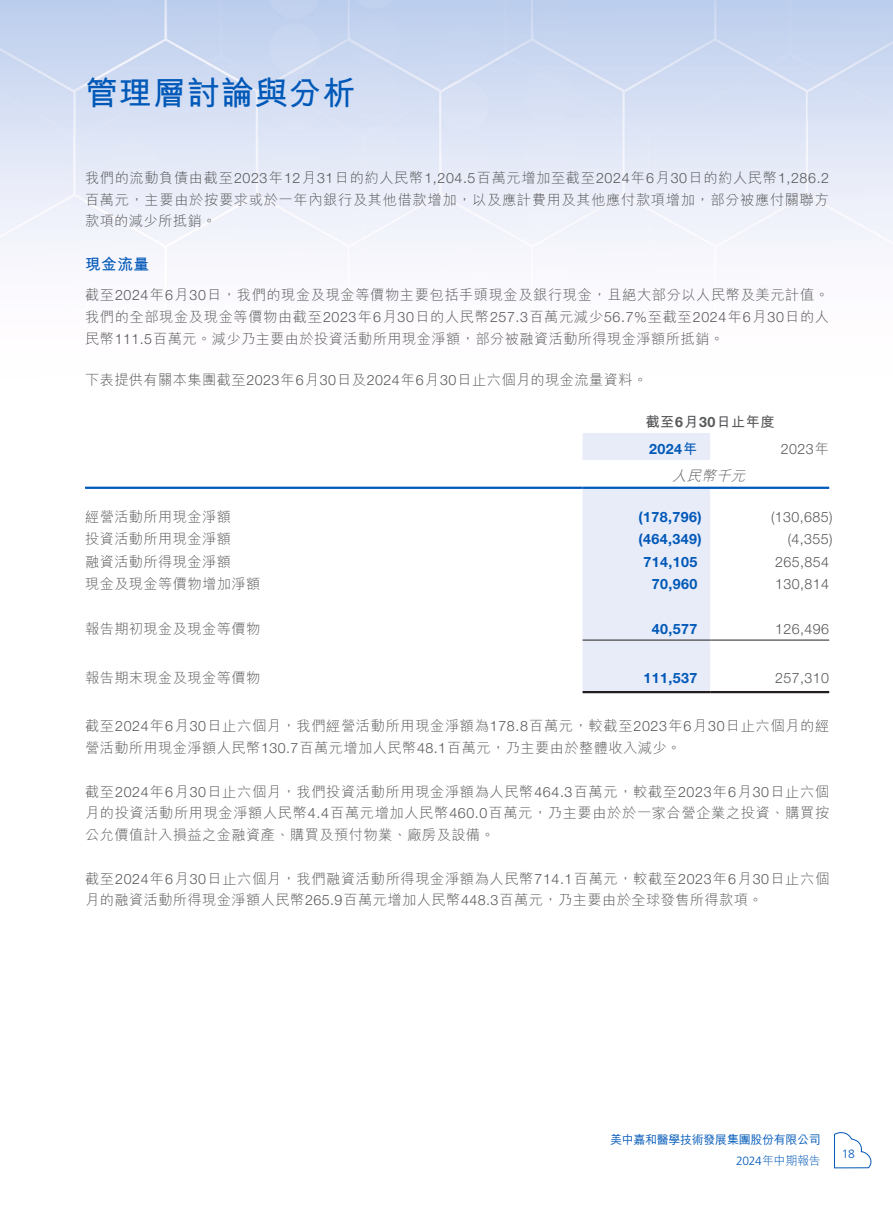
<style>
.page{position:relative;width:893px;height:1212px;background:#fff}
.page>*{position:absolute;margin:0;border:0;box-sizing:border-box;transform-origin:0 0}
.t1{font:700 33px "M Hei HK";letter-spacing:.03em;color:#0058b8}
.t2{font:700 15.75px "M Hei HK";color:#0058b8}
.t3{font:300 14.25px/21.8px "M Hei HK";letter-spacing:.03em;color:#57585a;text-align:justify}
.t4{font:300 14.25px "Helvetica Neue LT Std";letter-spacing:.03em;color:#57585a}
.t5{font:700 14.25px "Helvetica Neue LT Std";letter-spacing:.03em;color:#0058b8}
.t6{font:700 14.25px "M Hei HK";letter-spacing:.03em;color:#57585a}
.t7{font:italic 300 14.25px "M Hei HK";color:#57585a}
.t8{font:500 12px "M Hei HK";letter-spacing:-.025em;color:#0058b8}
.t9{font:300 12px "M Hei HK";letter-spacing:-.025em;color:#0058b8}
.t10{font:300 12px "Frutiger LT Std";color:#0058b8}
.s1{font-family:"Helvetica Neue LT Std"}
.s2{font-family:"M Hei HK"}
.s3{font-family:"Frutiger LT Std"}
</style>
<div class="page">
<img style="left:0;top:0;width:893px;height:1169px">
<svg style="left:834px;top:1132px;width:38px;height:36px"></svg>
<svg style="left:583px;top:433px;width:127px;height:258px;background:#e9edf8"></svg>
<hr style="left:85px;top:487px;width:498px;height:2px;background:#0058b8">
<hr style="left:583px;top:487px;width:246px;height:2px;background:#0058b8">
<hr style="left:583px;top:640px;width:127px;height:1px;background:#231f20">
<hr style="left:710px;top:640px;width:119px;height:1px;background:#231f20">
<hr style="left:583px;top:691px;width:127px;height:2px;background:#231f20">
<hr style="left:710px;top:691px;width:119px;height:2px;background:#231f20">
<h1 class="t1" style="left:85px;top:69px;width:272px">管理層討論與分析</h1>
<p class="t3" style="left:85px;top:166px;width:746px">我們的流動負債由截至<span class="s1">2023</span>年<span class="s1">12</span>月<span class="s1">31</span>日的約人民幣<span class="s1">1,204.5</span>百萬元增加至截至<span class="s1">2024</span>年<span class="s1">6</span>月<span class="s1">30</span>日的約人民幣<span class="s1">1,286.2</span>百萬元，主要由於按要求或於一年內銀行及其他借款增加，以及應計費用及其他應付款項增加，部分被應付關聯方款項的減少所抵銷。</p>
<p class="t2" style="left:85px;top:253px;width:66px">現金流量</p>
<p class="t3" style="left:85px;top:284px;width:746px">截至<span class="s1">2024</span>年<span class="s1">6</span>月<span class="s1">30</span>日，我們的現金及現金等價物主要包括手頭現金及銀行現金，且絕大部分以人民幣及美元計值。我們的全部現金及現金等價物由截至<span class="s1">2023</span>年<span class="s1">6</span>月<span class="s1">30</span>日的人民幣<span class="s1">257.3</span>百萬元減少<span class="s1">56.7%</span>至截至<span class="s1">2024</span>年<span class="s1">6</span>月<span class="s1">30</span>日的人民幣<span class="s1">111.5</span>百萬元。減少乃主要由於投資活動所用現金淨額，部分被融資活動所得現金淨額所抵銷。</p>
<p class="t3" style="left:85px;top:368px;width:564px">下表提供有關本集團截至<span class="s1">2023</span>年<span class="s1">6</span>月<span class="s1">30</span>日及<span class="s1">2024</span>年<span class="s1">6</span>月<span class="s1">30</span>日止六個月的現金流量資料。</p>
<p class="t6" style="left:645px;top:411px;width:131px">截至<span class="s1">6</span>月<span class="s1">30</span>日止年度</p>
<p class="t4" style="left:781px;top:440px;width:50px">2023<span class="s2">年</span></p>
<p class="t5" style="left:649px;top:440px;width:50px">2024<span class="s2">年</span></p>
<p class="t7" style="left:672px;top:468px;width:78px">人民幣千元</p>
<p class="t3" style="left:85px;top:505px;width:148px">經營活動所用現金淨額</p>
<p class="t5" style="left:638px;top:508px;width:65px">)178,796(</p>
<p class="t4" style="left:771px;top:508px;width:63px">)130,685(</p>
<p class="t3" style="left:85px;top:528px;width:148px">投資活動所用現金淨額</p>
<p class="t5" style="left:638px;top:530px;width:65px">)464,349(</p>
<p class="t4" style="left:788px;top:530px;width:46px">)4,355(</p>
<p class="t3" style="left:85px;top:550px;width:148px">融資活動所得現金淨額</p>
<p class="t5" style="left:643px;top:553px;width:55px">714,105</p>
<p class="t4" style="left:775px;top:553px;width:55px">265,854</p>
<p class="t3" style="left:85px;top:573px;width:177px">現金及現金等價物增加淨額</p>
<p class="t5" style="left:652px;top:575px;width:47px">70,960</p>
<p class="t4" style="left:775px;top:575px;width:55px">130,814</p>
<p class="t3" style="left:85px;top:618px;width:177px">報告期初現金及現金等價物</p>
<p class="t5" style="left:652px;top:620px;width:47px">40,577</p>
<p class="t4" style="left:775px;top:620px;width:55px">126,496</p>
<p class="t3" style="left:85px;top:666px;width:177px">報告期末現金及現金等價物</p>
<p class="t3" style="left:85px;top:715px;width:746px">截至<span class="s1">2024</span>年<span class="s1">6</span>月<span class="s1">30</span>日止六個月，我們經營活動所用現金淨額為<span class="s1">178.8</span>百萬元，較截至<span class="s1">2023</span>年<span class="s1">6</span>月<span class="s1">30</span>日止六個月的經營活動所用現金淨額人民幣<span class="s1">130.7</span>百萬元增加人民幣<span class="s1">48.1</span>百萬元，乃主要由於整體收入減少。</p>
<p class="t3" style="left:85px;top:780px;width:746px">截至<span class="s1">2024</span>年<span class="s1">6</span>月<span class="s1">30</span>日止六個月，我們投資活動所用現金淨額為人民幣<span class="s1">464.3</span>百萬元，較截至<span class="s1">2023</span>年<span class="s1">6</span>月<span class="s1">30</span>日止六個月的投資活動所用現金淨額人民幣<span class="s1">4.4</span>百萬元增加人民幣<span class="s1">460.0</span>百萬元，乃主要由於於一家合營企業之投資、購買按公允價值計入損益之金融資產、購買及預付物業、廠房及設備。</p>
<p class="t3" style="left:85px;top:867px;width:746px">截至<span class="s1">2024</span>年<span class="s1">6</span>月<span class="s1">30</span>日止六個月，我們融資活動所得現金淨額為人民幣<span class="s1">714.1</span>百萬元，較截至<span class="s1">2023</span>年<span class="s1">6</span>月<span class="s1">30</span>日止六個月的融資活動所得現金淨額人民幣<span class="s1">265.9</span>百萬元增加人民幣<span class="s1">448.3</span>百萬元，乃主要由於全球發售所得款項。</p>
<p class="t5" style="left:643px;top:669px;width:55px">111,537</p>
<p class="t4" style="left:775px;top:669px;width:55px">257,310</p>
<p class="t8" style="left:610px;top:1131px;width:212px">美中嘉和醫學技術發展集團股份有限公司</p>
<p class="t9" style="left:736px;top:1155px;width:86px"><span class="s3">2024</span>年中期報告</p>
<p class="t10" style="left:842px;top:1147px;width:15px">18</p>
</div>
